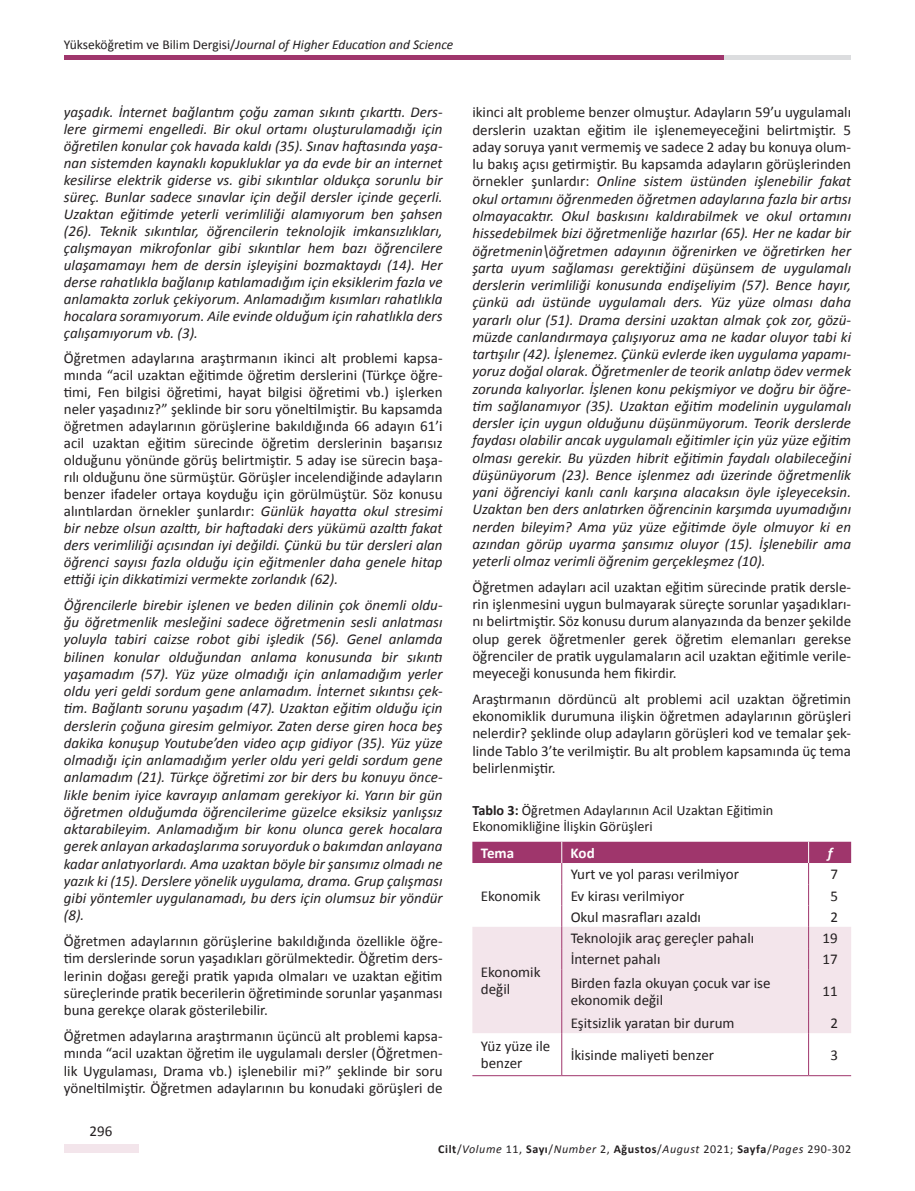
<style>
.page{position:relative;width:915px;height:1191px;background:#fff}
.page>*{position:absolute;margin:0;border:0;box-sizing:border-box;transform-origin:0 0}
.t1{font:italic 15px/17.2px "Calibri";color:#231f20;text-align:justify}
.t2{font:15px/17.2px "Calibri";color:#231f20;text-align:justify}
.t3{font:700 15px "Calibri";color:#fff}
.t4{font:italic 700 15px "Calibri";color:#fff}
.t5{font:14.25px/16.5px "Calibri";color:#231f20}
.t6{font:italic 13.5px "Calibri";color:#231f20}
.t7{font:italic 12px "Calibri";letter-spacing:.05em;color:#231f20}
.s1{font-style:normal}
.s2{font-style:italic}
.s3{font-weight:700}
.s4{font-weight:700;font-style:normal}
</style>
<div class="page">
<div style="left:64px;top:1144px;width:74px;height:8px;background:#f3e5eb"></div>
<div style="left:719px;top:55px;width:131px;height:5px;background:#dcdddf"></div>
<div style="left:64px;top:55px;width:659px;height:5px;background:#9f366c"></div>
<hr style="left:561px;top:1033px;width:1px;height:42px;background:#9f366c">
<hr style="left:807px;top:1033px;width:1px;height:42px;background:#9f366c">
<svg style="left:472px;top:841px;width:378px;height:192px"></svg>
<hr style="left:472px;top:1075px;width:89px;height:1px;background:#9f366c">
<hr style="left:561px;top:1075px;width:247px;height:1px;background:#9f366c">
<hr style="left:808px;top:1075px;width:42px;height:1px;background:#9f366c">
<p class="t6" style="left:64px;top:36px;width:391px"><span class="s1">Yükseköğretim ve Bilim Dergisi/</span>Journal of Higher Education and Science</p>
<p class="t1" style="left:64px;top:103px;width:380px">yaşadık. İnternet bağlantım çoğu zaman sıkıntı çıkarttı. Ders&shy;lere girmemi engelledi. Bir okul ortamı oluşturulamadığı için öğretilen konular çok havada kaldı (35). Sınav haftasında yaşa&shy;nan sistemden kaynaklı kopukluklar ya da evde bir an internet kesilirse elektrik giderse vs. gibi sıkıntılar oldukça sorunlu bir süreç. Bunlar sadece sınavlar için değil dersler içinde geçerli.<br>Uzaktan eğitimde yeterli verimliliği alamıyorum ben şahsen (26). Teknik sıkıntılar, öğrencilerin teknolojik imkansızlıkları, çalışmayan mikrofonlar gibi sıkıntılar hem bazı öğrencilere ulaşamamayı hem de dersin işleyişini bozmaktaydı (14). Her derse rahatlıkla bağlanıp katılamadığım için eksiklerim fazla ve anlamakta zorluk çekiyorum. Anlamadığım kısımları rahatlıkla hocalara soramıyorum. Aile evinde olduğum için rahatlıkla ders çalışamıyorum vb. (3).</p>
<p class="t2" style="left:64px;top:350px;width:380px">Öğretmen adaylarına araştırmanın ikinci alt problemi kapsa&shy;mında “acil uzaktan eğitimde öğretim derslerini (Türkçe öğre&shy;timi, Fen bilgisi öğretimi, hayat bilgisi öğretimi vb.) işlerken neler yaşadınız?” şeklinde bir soru yöneltilmiştir. Bu kapsamda öğretmen adaylarının görüşlerine bakıldığında 66 adayın 61’i acil uzaktan eğitim sürecinde öğretim derslerinin başarısız olduğunu yönünde görüş belirtmiştir. 5 aday ise sürecin başa&shy;rılı olduğunu öne sürmüştür. Görüşler incelendiğinde adayların benzer ifadeler ortaya koyduğu için görülmüştür. Söz konusu alıntılardan örnekler şunlardır: <span class="s2">Günlük hayatta okul stresimi bir nebze olsun azalttı, bir haftadaki ders yükümü azalttı fakat ders verimliliği açısından iyi değildi. Çünkü bu tür dersleri alan öğrenci sayısı fazla olduğu için eğitmenler daha genele hitap ettiği için dikkatimizi vermekte zorlandık (62).</span></p>
<p class="t1" style="left:64px;top:595px;width:380px">Öğrencilerle birebir işlenen ve beden dilinin çok önemli oldu&shy;ğu öğretmenlik mesleğini sadece öğretmenin sesli anlatması yoluyla tabiri caizse robot gibi işledik (56). Genel anlamda bilinen konular olduğundan anlama konusunda bir sıkıntı yaşamadım (57). Yüz yüze olmadığı için anlamadığım yerler oldu yeri geldi sordum gene anlamadım. İnternet sıkıntısı çek&shy;tim. Bağlantı sorunu yaşadım (47). Uzaktan eğitim olduğu için derslerin çoğuna giresim gelmiyor. Zaten derse giren hoca beş dakika konuşup Youtube’den video açıp gidiyor (35). Yüz yüze olmadığı için anlamadığım yerler oldu yeri geldi sordum gene anlamadım (21). Türkçe öğretimi zor bir ders bu konuyu önce&shy;likle benim iyice kavrayıp anlamam gerekiyor ki. Yarın bir gün öğretmen olduğumda öğrencilerime güzelce eksiksiz yanlışsız aktarabileyim. Anlamadığım bir konu olunca gerek hocalara gerek anlayan arkadaşlarıma soruyorduk o bakımdan anlayana kadar anlatıyorlardı. Ama uzaktan böyle bir şansımız olmadı ne yazık ki (15). Derslere yönelik uygulama, drama. Grup çalışması gibi yöntemler uygulanamadı, bu ders için olumsuz bir yöndür (8).</p>
<p class="t2" style="left:64px;top:932px;width:380px">Öğretmen adaylarının görüşlerine bakıldığında özellikle öğre&shy;tim derslerinde sorun yaşadıkları görülmektedir. Öğretim ders&shy;lerinin doğası gereği pratik yapıda olmaları ve uzaktan eğitim süreçlerinde pratik becerilerin öğretiminde sorunlar yaşanması buna gerekçe olarak gösterilebilir.</p>
<p class="t2" style="left:64px;top:1027px;width:380px">Öğretmen adaylarına araştırmanın üçüncü alt problemi kapsa&shy;mında “acil uzaktan öğretim ile uygulamalı dersler (Öğretmen&shy;lik Uygulaması, Drama vb.) işlenebilir mi?” şeklinde bir soru yöneltilmiştir. Öğretmen adaylarının bu konudaki görüşleri de</p>
<p class="t2" style="left:90px;top:1122px;width:24px">296</p>
<p class="t1" style="left:472px;top:103px;width:380px"><span class="s1">ikinci alt probleme benzer olmuştur. Adayların 59’u uygulamalı derslerin uzaktan eğitim ile işlenemeyeceğini belirtmiştir. 5 aday soruya yanıt vermemiş ve sadece 2 aday bu konuya olum&shy;lu bakış açısı getirmiştir. Bu kapsamda adayların görüşlerinden örnekler şunlardır:</span> Online sistem üstünden işlenebilir fakat okul ortamını öğrenmeden öğretmen adaylarına fazla bir artısı olmayacaktır. Okul baskısını kaldırabilmek ve okul ortamını hissedebilmek bizi öğretmenliğe hazırlar (65). Her ne kadar bir öğretmenin\öğretmen adayının öğrenirken ve öğretirken her şarta uyum sağlaması gerektiğini düşünsem de uygulamalı derslerin verimliliği konusunda endişeliyim (57). Bence hayır, çünkü adı üstünde uygulamalı ders. Yüz yüze olması daha yararlı olur (51). Drama dersini uzaktan almak çok zor, gözü&shy;müzde canlandırmaya çalışıyoruz ama ne kadar oluyor tabi ki tartışılır (42). İşlenemez. Çünkü evlerde iken uygulama yapamı&shy;yoruz doğal olarak. Öğretmenler de teorik anlatıp ödev vermek zorunda kalıyorlar. İşlenen konu pekişmiyor ve doğru bir öğre&shy;tim sağlanamıyor (35). Uzaktan eğitim modelinin uygulamalı dersler için uygun olduğunu düşünmüyorum. Teorik derslerde faydası olabilir ancak uygulamalı eğitimler için yüz yüze eğitim olması gerekir. Bu yüzden hibrit eğitimin faydalı olabileceğini düşünüyorum (23). Bence işlenmez adı üzerinde öğretmenlik yani öğrenciyi kanlı canlı karşına alacaksın öyle işleyeceksin.<br>Uzaktan ben ders anlatırken öğrencinin karşımda uyumadığını nerden bileyim? Ama yüz yüze eğitimde öyle olmuyor ki en azından görüp uyarma şansımız oluyor (15). İşlenebilir ama yeterli olmaz verimli öğrenim gerçekleşmez (10).</p>
<p class="t2" style="left:472px;top:578px;width:380px">Öğretmen adayları acil uzaktan eğitim sürecinde pratik dersle&shy;rin işlenmesini uygun bulmayarak süreçte sorunlar yaşadıkları&shy;nı belirtmiştir. Söz konusu durum alanyazında da benzer şekilde olup gerek öğretmenler gerek öğretim elemanları gerekse öğrenciler de pratik uygulamaların acil uzaktan eğitimle verile&shy;meyeceği konusunda hem fikirdir.</p>
<p class="t2" style="left:472px;top:690px;width:380px">Araştırmanın dördüncü alt problemi acil uzaktan öğretimin ekonomiklik durumuna ilişkin öğretmen adaylarının görüşleri nelerdir? şeklinde olup adayların görüşleri kod ve temalar şek&shy;linde Tablo 3’te verilmiştir. Bu alt problem kapsamında üç tema belirlenmiştir.</p>
<p class="t5" style="left:472px;top:802px;width:302px"><span class="s3">Tablo 3:</span> Öğretmen Adaylarının Acil Uzaktan Eğitimin<br>Ekonomikliğine İlişkin Görüşleri</p>
<p class="t3" style="left:480px;top:843px;width:35px">Tema</p>
<p class="t3" style="left:570px;top:843px;width:26px">Kod</p>
<p class="t4" style="left:827px;top:843px;width:6px">f</p>
<p class="t2" style="left:480px;top:887px;width:61px">Ekonomik</p>
<p class="t2" style="left:570px;top:865px;width:170px">Yurt ve yol parası verilmiyor</p>
<p class="t2" style="left:830px;top:865px;width:9px">7</p>
<p class="t2" style="left:570px;top:887px;width:115px">Ev kirası verilmiyor</p>
<p class="t2" style="left:830px;top:887px;width:9px">5</p>
<p class="t2" style="left:570px;top:908px;width:132px">Okul masrafları azaldı</p>
<p class="t2" style="left:830px;top:908px;width:9px">2</p>
<p class="t2" style="left:480px;top:963px;width:61px">Ekonomik değil</p>
<p class="t2" style="left:570px;top:929px;width:185px">Teknolojik araç gereçler pahalı</p>
<p class="t2" style="left:822px;top:929px;width:17px">19</p>
<p class="t2" style="left:570px;top:950px;width:91px">İnternet pahalı</p>
<p class="t2" style="left:822px;top:950px;width:17px">17</p>
<p class="t2" style="left:570px;top:974px;width:201px">Birden fazla okuyan çocuk var ise ekonomik değil</p>
<p class="t2" style="left:822px;top:982px;width:17px">11</p>
<p class="t2" style="left:570px;top:1014px;width:165px">Eşitsizlik yaratan bir durum</p>
<p class="t2" style="left:830px;top:1014px;width:9px">2</p>
<p class="t2" style="left:480px;top:1037px;width:71px">Yüz yüze ile benzer</p>
<p class="t2" style="left:570px;top:1046px;width:145px">İkisinde maliyeti benzer</p>
<p class="t2" style="left:830px;top:1046px;width:9px">3</p>
<p class="t7" style="left:438px;top:1140px;width:414px"><span class="s4">Cilt</span><span class="s1">/</span>Volume <span class="s1">11,</span> <span class="s4">Sayı</span><span class="s1">/</span>Number <span class="s1">2,</span> <span class="s4">Ağustos</span><span class="s1">/</span>August <span class="s1">2021;</span> <span class="s4">Sayfa</span><span class="s1">/</span>Pages <span class="s1">290-302</span></p>
</div>
